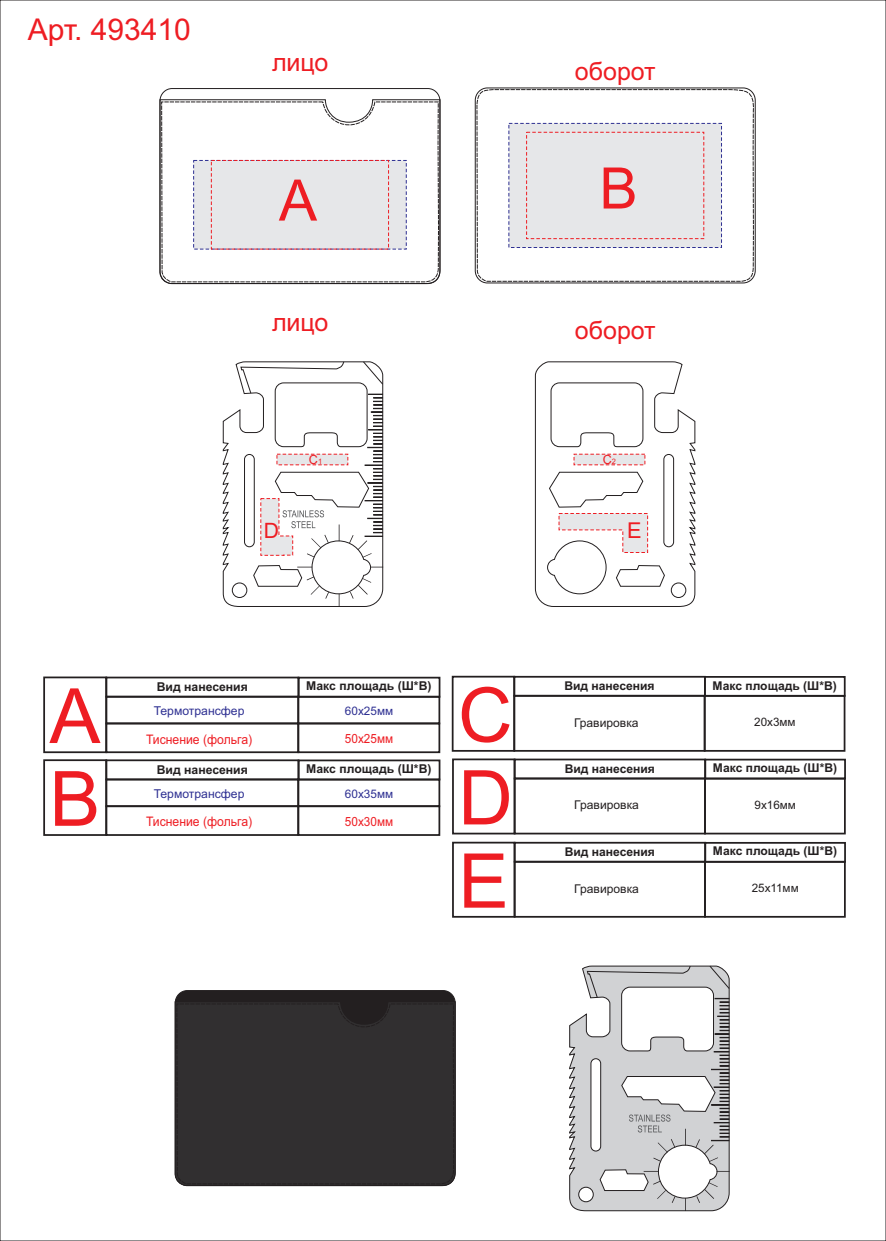
<style>
.page{position:relative;width:886px;height:1241px;background:#fff}
.page>*{position:absolute;margin:0;border:0;box-sizing:border-box;transform-origin:0 0}
.t1{font:76.25px "Arial";color:#ee1d23}
.t2{font:75.62px/82.9px "Arial";color:#ee1d23;text-align:justify}
.t3{font:57.25px "Arial";color:#ee1d23}
.t4{font:30px "Arial";color:#ee1d23}
.t5{font:25px "Arial";color:#ee1d23}
.t6{font:21.88px "Arial";color:#ee1d23}
.t7{font:21.12px "Arial";color:#ee1d23}
.t8{font:13.12px "Arial";color:#ee1d23;scale:.93 1}
.t9{font:12.62px "Arial";color:#ee1d23;scale:.93 1}
.t10{font:12.62px "Arial";color:#ee1d23}
.t11{font:700 12.25px "Arial";color:#231f20}
.t12{font:12.25px "Arial";color:#2e3092}
.t13{font:700 12.12px "Arial";color:#231f20}
.t14{font:12.12px "Arial";color:#231f20}
.t15{font:11.75px "Arial";color:#2e3092}
.t16{font:11.62px "Arial";color:#231f20}
.s1{font-size:7.5px}
</style>
<div class="page">
<div style="left:160px;top:88px;width:280px;height:196px;background:#fff;border:1px solid #231f20;border-radius:12px"></div>
<div style="left:175px;top:990px;width:280px;height:195px;background:#231f20;border:1px solid #231f20;border-radius:12px"></div>
<svg style="left:160px;top:99px;width:280px;height:185px"></svg>
<svg style="left:161px;top:101px;width:278px;height:182px"></svg>
<div style="left:176px;top:1002px;width:278px;height:182px;background:#312f30"></div>
<div style="left:193px;top:160px;width:214px;height:90px;background:#e6e7e9"></div>
<svg style="left:476px;top:89px;width:278px;height:193px"></svg>
<svg style="left:508px;top:123px;width:214px;height:125px;background:#e2e2e6"></svg>
<div style="left:105px;top:676px;width:194px;height:21px;border:2px solid #231f20"></div>
<div style="left:105px;top:759px;width:194px;height:21px;border:2px solid #231f20"></div>
<div style="left:105px;top:695px;width:194px;height:29px;border:2px solid #231f20"></div>
<div style="left:105px;top:778px;width:194px;height:29px;border:2px solid #231f20"></div>
<div style="left:105px;top:722px;width:194px;height:31px;border:2px solid #231f20"></div>
<div style="left:105px;top:805px;width:194px;height:30px;border:2px solid #231f20"></div>
<div style="left:298px;top:676px;width:142px;height:21px;border:2px solid #231f20"></div>
<div style="left:298px;top:759px;width:142px;height:21px;border:2px solid #231f20"></div>
<div style="left:297px;top:695px;width:143px;height:29px;border:2px solid #231f20"></div>
<div style="left:297px;top:778px;width:143px;height:29px;border:2px solid #231f20"></div>
<div style="left:297px;top:722px;width:143px;height:31px;border:2px solid #231f20"></div>
<div style="left:297px;top:805px;width:143px;height:30px;border:2px solid #231f20"></div>
<div style="left:43px;top:676px;width:64px;height:77px;border:2px solid #231f20"></div>
<div style="left:43px;top:759px;width:64px;height:76px;border:2px solid #231f20"></div>
<div style="left:211px;top:160px;width:178px;height:89px;border:1px dashed #ee1d23"></div>
<div style="left:526px;top:132px;width:178px;height:107px;border:1px dashed #ee1d23"></div>
<svg style="left:569px;top:965px;width:161px;height:246px"></svg>
<svg style="left:535px;top:361px;width:160px;height:246px"></svg>
<svg style="left:223px;top:361px;width:161px;height:246px"></svg>
<div style="left:513px;top:675px;width:193px;height:21px;border:2px solid #231f20"></div>
<div style="left:514px;top:758px;width:192px;height:21px;border:2px solid #231f20"></div>
<div style="left:514px;top:841px;width:192px;height:21px;border:2px solid #231f20"></div>
<div style="left:513px;top:694px;width:192px;height:57px;border:2px solid #231f20"></div>
<div style="left:514px;top:777px;width:192px;height:57px;border:2px solid #231f20"></div>
<div style="left:514px;top:860px;width:192px;height:57px;border:2px solid #231f20"></div>
<div style="left:704px;top:676px;width:141px;height:20px;border:2px solid #231f20"></div>
<div style="left:704px;top:758px;width:142px;height:21px;border:2px solid #231f20"></div>
<div style="left:704px;top:841px;width:142px;height:21px;border:2px solid #231f20"></div>
<div style="left:704px;top:694px;width:141px;height:57px;border:2px solid #231f20"></div>
<div style="left:704px;top:777px;width:142px;height:57px;border:2px solid #231f20"></div>
<div style="left:704px;top:860px;width:142px;height:57px;border:2px solid #231f20"></div>
<div style="left:452px;top:675px;width:63px;height:76px;border:2px solid #231f20"></div>
<div style="left:452px;top:758px;width:63px;height:76px;border:2px solid #231f20"></div>
<div style="left:452px;top:841px;width:63px;height:76px;border:2px solid #231f20"></div>
<h3 class="t4" style="left:28px;top:19px;width:165px">Арт. 493410</h3>
<h3 class="t5" style="left:272px;top:53px;width:58px">лицо</h3>
<h3 class="t5" style="left:575px;top:61px;width:82px">оборот</h3>
<h3 class="t3" style="left:279px;top:179px;width:40px">А</h3>
<h3 class="t3" style="left:599px;top:167px;width:40px">В</h3>
<h3 class="t5" style="left:272px;top:312px;width:58px">лицо</h3>
<h3 class="t5" style="left:575px;top:321px;width:82px">оборот</h3>
<p class="t10" style="left:309px;top:455px;width:15px">C<span class="s1">1</span></p>
<p class="t10" style="left:603px;top:455px;width:15px">C<span class="s1">2</span></p>
<h3 class="t7" style="left:264px;top:522px;width:17px">D</h3>
<h3 class="t6" style="left:627px;top:521px;width:16px">E</h3>
<h1 class="t1" style="left:50px;top:687px;width:52px">А</h1>
<h1 class="t1" style="left:50px;top:770px;width:52px">В</h1>
<p class="t11" style="left:157px;top:682px;width:93px">Вид нанесения</p>
<p class="t12" style="left:154px;top:706px;width:92px">Термотрансфер</p>
<p class="t8" style="left:146px;top:734px;width:116px">Тиснение (фольга)</p>
<p class="t11" style="left:157px;top:764px;width:93px">Вид нанесения</p>
<p class="t12" style="left:154px;top:789px;width:92px">Термотрансфер</p>
<p class="t8" style="left:146px;top:816px;width:116px">Тиснение (фольга)</p>
<p class="t11" style="left:306px;top:681px;width:127px">Макс площадь (Ш*В)</p>
<p class="t15" style="left:345px;top:706px;width:50px">60х25мм</p>
<p class="t9" style="left:345px;top:733px;width:53px">50х25мм</p>
<p class="t11" style="left:306px;top:764px;width:127px">Макс площадь (Ш*В)</p>
<p class="t15" style="left:345px;top:789px;width:50px">60х35мм</p>
<p class="t9" style="left:345px;top:816px;width:53px">50х30мм</p>
<h2 class="t2" style="left:458px;top:680px;width:56px">C D E</h2>
<p class="t13" style="left:564px;top:681px;width:92px">Вид нанесения</p>
<p class="t14" style="left:574px;top:717px;width:66px">Гравировка</p>
<p class="t13" style="left:565px;top:764px;width:92px">Вид нанесения</p>
<p class="t14" style="left:574px;top:800px;width:66px">Гравировка</p>
<p class="t13" style="left:565px;top:847px;width:92px">Вид нанесения</p>
<p class="t14" style="left:574px;top:883px;width:66px">Гравировка</p>
<p class="t13" style="left:712px;top:680px;width:126px">Макс площадь (Ш*В)</p>
<p class="t16" style="left:754px;top:717px;width:43px">20х3мм</p>
<p class="t13" style="left:713px;top:763px;width:126px">Макс площадь (Ш*В)</p>
<p class="t16" style="left:754px;top:800px;width:43px">9х16мм</p>
<p class="t13" style="left:713px;top:846px;width:126px">Макс площадь (Ш*В)</p>
<p class="t16" style="left:752px;top:883px;width:49px">25х11мм</p>
</div>
